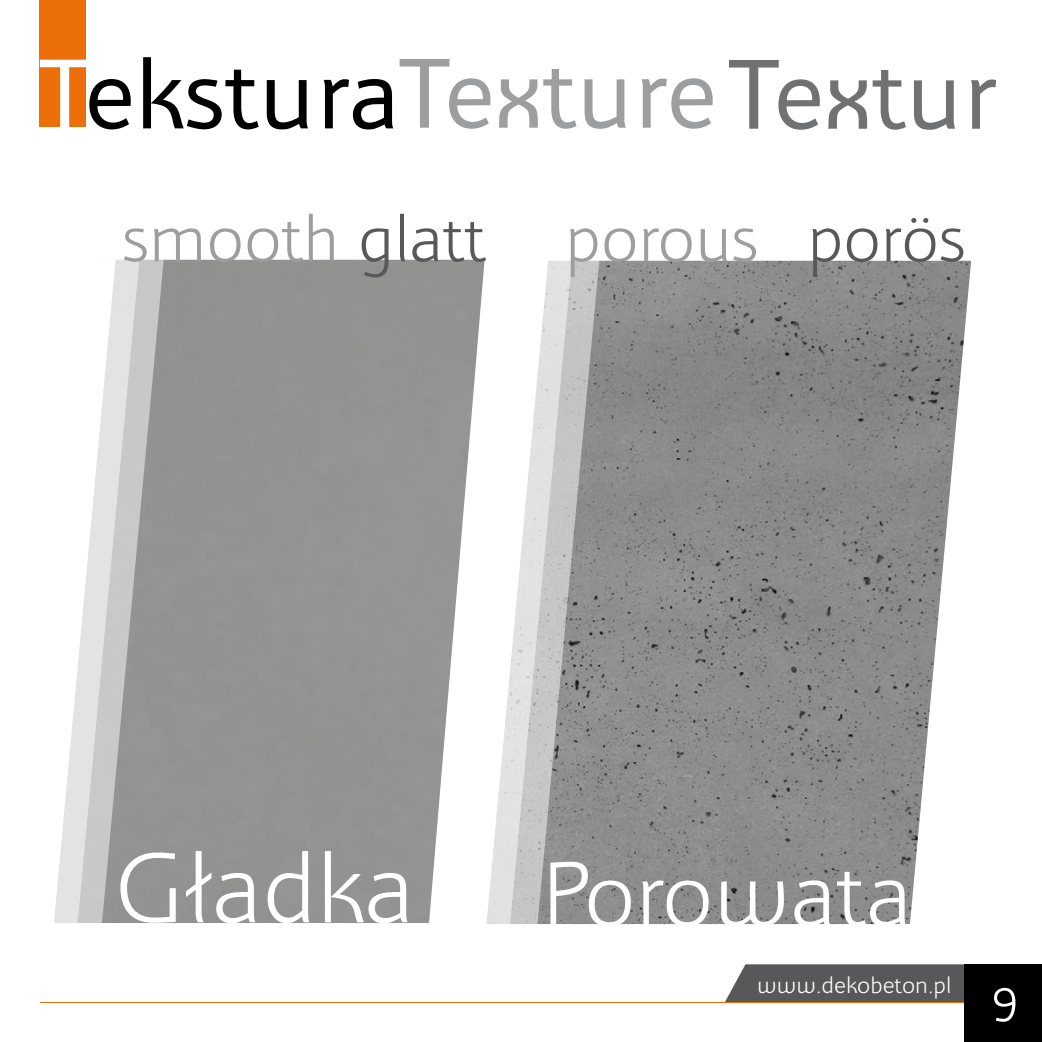
<style>
.page{position:relative;width:1042px;height:1042px;background:#fff}
.page>*{position:absolute;margin:0;border:0;box-sizing:border-box;transform-origin:0 0}
.t1{font:105px "Apolonia Nova OT";color:#000}
.t2{font:105px "Apolonia Nova Lekka OT";color:#fff}
.t3{font:96.25px "Apolonia Nova Lekka OT";color:#fff}
.t4{font:70px "Apolonia Nova Lekka OT";color:#9c9e9f}
.t5{font:52.5px "Apolonia Nova Lekka OT";color:#fff}
.t6{font:24.5px "Apolonia Nova Lekka OT";color:#fff}
.s1{color:#fff}
.s2{color:#9c9e9f}
.s3{color:#707172}
.s4{color:#58585a}
</style>
<div class="page">
<img style="left:599px;top:261px;width:372px;height:663px">
<svg style="left:572px;top:260px;width:27px;height:664px;background:#989898"></svg>
<svg style="left:140px;top:259px;width:24px;height:664px;background:#9d9d9d"></svg>
<svg style="left:548px;top:261px;width:24px;height:663px;background:#b7b7b7"></svg>
<svg style="left:116px;top:259px;width:24px;height:664px;background:#b7b8b7"></svg>
<svg style="left:462px;top:259px;width:86px;height:665px"></svg>
<svg style="left:54px;top:260px;width:62px;height:663px"></svg>
<div style="left:725px;top:964px;width:239px;height:38px;background:#58585a"></div>
<hr style="left:0;top:1002px;width:1042px;height:1px;background:#eb6e08">
<div style="left:0;top:0;width:40px;height:1042px;background:#fff"></div>
<div style="left:964px;top:964px;width:78px;height:78px;background:#000"></div>
<div style="left:40px;top:0;width:46px;height:126px;background:#eb6e08"></div>
<h1 class="t1" style="left:40px;top:34px;width:958px"><span class="s1">T</span>ekstura<span class="s2">Texture</span><span class="s3">Textur</span></h1>
<p class="t4" style="left:122px;top:201px;width:845px">smooth <span class="s4">glatt</span> porous <span class="s4">porös</span></p>
<h1 class="t2" style="left:114px;top:832px;width:302px">Gładka</h1>
<h2 class="t3" style="left:541px;top:842px;width:373px">Porowata</h2>
<p class="t6" style="left:757px;top:972px;width:196px">www.dekobeton.pl</p>
<p class="t5" style="left:990px;top:976px;width:30px">9</p>
</div>
